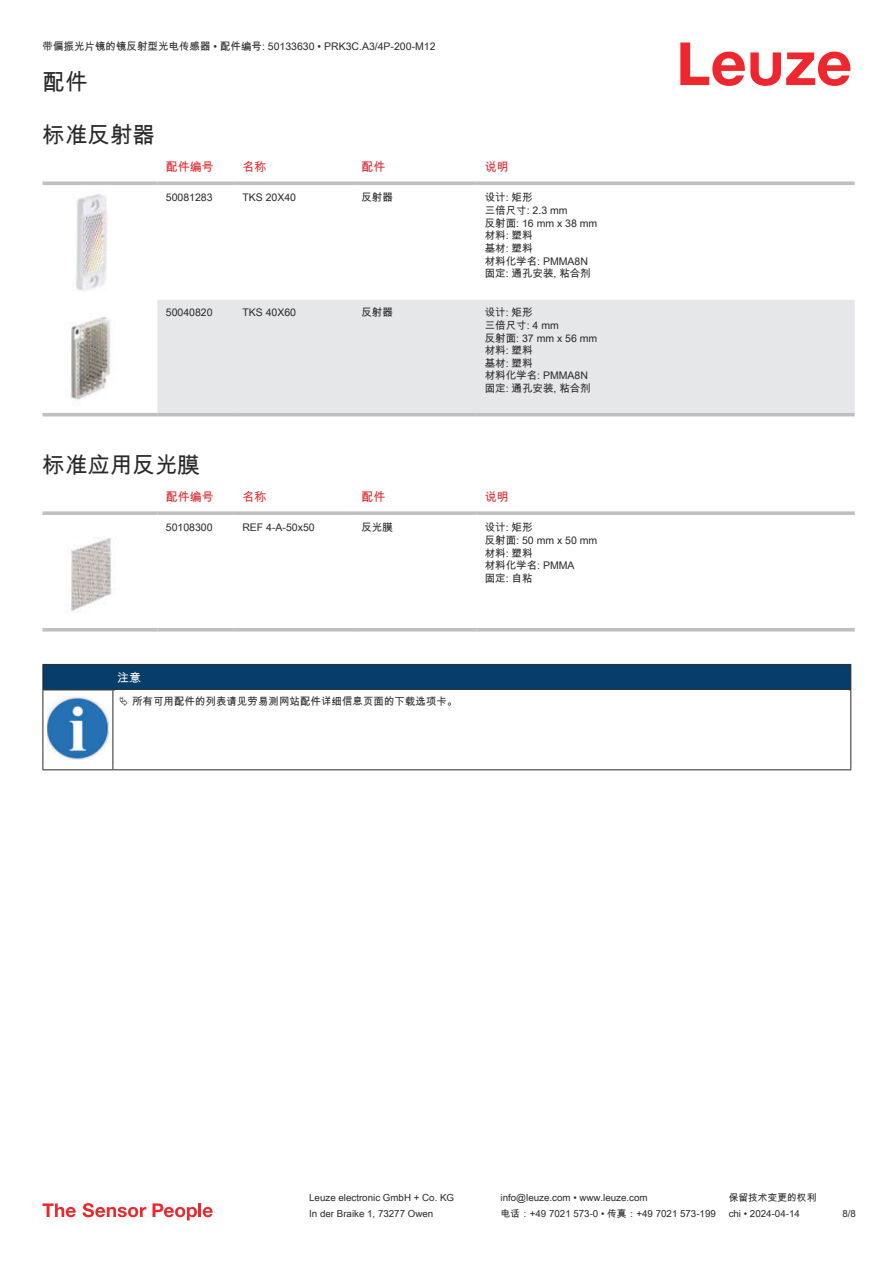
<style>
.page{position:relative;width:893px;height:1263px;background:#fff}
.page>*{position:absolute;margin:0;border:0;box-sizing:border-box;transform-origin:0 0}
.t1{font:22.5px "Arial Unicode MS";color:#2b292a}
.t2{font:12px "Arial Unicode MS";color:#db2a30}
.t3{font:12px "Arial Unicode MS";color:#fff}
.t4{font:10.5px/12.6px "Arial Unicode MS";color:#2b292a}
.t5{font:9.75px "Arial Unicode MS";color:#2b292a}
</style>
<div class="page">
<svg style="left:680px;top:43px;width:170px;height:43px"></svg>
<div style="left:157px;top:300px;width:698px;height:113px;background:#e6e7e9"></div>
<svg style="left:43px;top:181px;width:114px;height:4px"></svg>
<svg style="left:157px;top:181px;width:77px;height:4px"></svg>
<svg style="left:234px;top:181px;width:119px;height:4px"></svg>
<svg style="left:353px;top:181px;width:123px;height:4px"></svg>
<svg style="left:476px;top:181px;width:379px;height:4px;background:#c4c6c8"></svg>
<hr style="left:43px;top:413px;width:114px;height:3px;background:#bdbfc1">
<hr style="left:157px;top:413px;width:77px;height:3px;background:#bdbfc1">
<hr style="left:234px;top:413px;width:119px;height:3px;background:#bdbfc1">
<hr style="left:353px;top:413px;width:123px;height:3px;background:#bdbfc1">
<hr style="left:476px;top:413px;width:379px;height:3px;background:#bdbfc1">
<img style="left:73px;top:194px;width:34px;height:97px">
<img style="left:70px;top:316px;width:41px;height:84px">
<svg style="left:43px;top:631px;width:812px;height:1px"></svg>
<svg style="left:43px;top:511px;width:114px;height:4px"></svg>
<svg style="left:157px;top:511px;width:77px;height:4px"></svg>
<svg style="left:234px;top:511px;width:119px;height:4px"></svg>
<svg style="left:353px;top:511px;width:123px;height:4px"></svg>
<svg style="left:476px;top:511px;width:379px;height:4px;background:#c3c5c7"></svg>
<hr style="left:43px;top:628px;width:114px;height:3px;background:#bdbfc1">
<hr style="left:157px;top:628px;width:77px;height:3px;background:#bdbfc1">
<hr style="left:234px;top:628px;width:119px;height:3px;background:#bdbfc1">
<hr style="left:353px;top:628px;width:123px;height:3px;background:#bdbfc1">
<hr style="left:476px;top:628px;width:379px;height:3px;background:#bdbfc1">
<img style="left:71px;top:538px;width:41px;height:74px">
<div style="left:43px;top:664px;width:808px;height:26px;background:#063d69"></div>
<hr style="left:113px;top:689px;width:738px;height:1px;background:#2b292a">
<hr style="left:43px;top:690px;width:1px;height:75px;background:#2b292a">
<hr style="left:113px;top:690px;width:1px;height:75px;background:#2b292a">
<hr style="left:850px;top:690px;width:1px;height:75px;background:#2b292a">
<hr style="left:43px;top:769px;width:70px;height:1px;background:#2b292a">
<hr style="left:113px;top:769px;width:738px;height:1px;background:#2b292a">
<img style="left:47px;top:696px;width:61px;height:63px">
<svg style="left:43px;top:1203px;width:33px;height:14px"></svg>
<svg style="left:83px;top:1203px;width:63px;height:14px"></svg>
<svg style="left:153px;top:1203px;width:44px;height:17px"></svg>
<hr style="left:198px;top:1203px;width:3px;height:14px;background:#ed272d">
<svg style="left:203px;top:1207px;width:10px;height:10px"></svg>
<p class="t4" style="left:43px;top:40px;width:395px">带偏振光片镜的镜反射型光电传感器 • 配件编号: 50133630 • PRK3C.A3/4P-200-M12</p>
<h1 class="t1" style="left:43px;top:66px;width:46px">配件</h1>
<h1 class="t1" style="left:43px;top:119px;width:114px">标准反射器</h1>
<p class="t2" style="left:166px;top:158px;width:49px">配件编号</p>
<p class="t2" style="left:242px;top:158px;width:25px">名称</p>
<p class="t2" style="left:361px;top:158px;width:25px">配件</p>
<p class="t2" style="left:485px;top:158px;width:25px">说明</p>
<p class="t4" style="left:166px;top:191px;width:48px">50081283</p>
<p class="t4" style="left:242px;top:191px;width:55px">TKS 20X40</p>
<p class="t4" style="left:361px;top:191px;width:33px">反射器</p>
<p class="t4" style="left:485px;top:191px;width:114px">设计: 矩形<br>三倍尺寸: 2.3 mm<br>反射面: 16 mm x 38 mm材料: 塑料<br>基材: 塑料<br>材料化学名: PMMA8N固定: 通孔安装, 粘合剂</p>
<p class="t4" style="left:166px;top:306px;width:48px">50040820</p>
<p class="t4" style="left:242px;top:306px;width:55px">TKS 40X60</p>
<p class="t4" style="left:361px;top:306px;width:33px">反射器</p>
<p class="t4" style="left:485px;top:306px;width:114px">设计: 矩形<br>三倍尺寸: 4 mm<br>反射面: 37 mm x 56 mm材料: 塑料<br>基材: 塑料<br>材料化学名: PMMA8N固定: 通孔安装, 粘合剂</p>
<h1 class="t1" style="left:43px;top:449px;width:159px">标准应用反光膜</h1>
<p class="t2" style="left:166px;top:488px;width:49px">配件编号</p>
<p class="t2" style="left:242px;top:488px;width:25px">名称</p>
<p class="t2" style="left:361px;top:488px;width:25px">配件</p>
<p class="t2" style="left:485px;top:488px;width:25px">说明</p>
<p class="t4" style="left:166px;top:521px;width:48px">50108300</p>
<p class="t4" style="left:242px;top:521px;width:74px">REF 4-A-50x50</p>
<p class="t4" style="left:361px;top:521px;width:33px">反光膜</p>
<p class="t4" style="left:485px;top:521px;width:114px">设计: 矩形<br>反射面: 50 mm x 50 mm材料: 塑料<br>材料化学名: PMMA<br>固定: 自粘</p>
<p class="t3" style="left:117px;top:669px;width:25px">注意</p>
<p class="t4" style="left:132px;top:694px;width:327px">所有可用配件的列表请见劳易测网站配件详细信息页面的下载选项卡。</p>
<p class="t5" style="left:309px;top:1191px;width:146px">Leuze electronic GmbH + Co. KG</p>
<p class="t5" style="left:501px;top:1191px;width:149px">info@leuze.com • www.leuze.com</p>
<p class="t5" style="left:729px;top:1191px;width:89px">保留技术变更的权利</p>
<p class="t5" style="left:309px;top:1206px;width:126px">In der Braike 1, 73277 Owen</p>
<p class="t5" style="left:501px;top:1206px;width:217px">电话：+49 7021 573-0 • 传真：+49 7021 573-199</p>
<p class="t5" style="left:729px;top:1206px;width:73px">chi • 2024-04-14</p>
<p class="t5" style="left:842px;top:1206px;width:15px">8/8</p>
</div>
